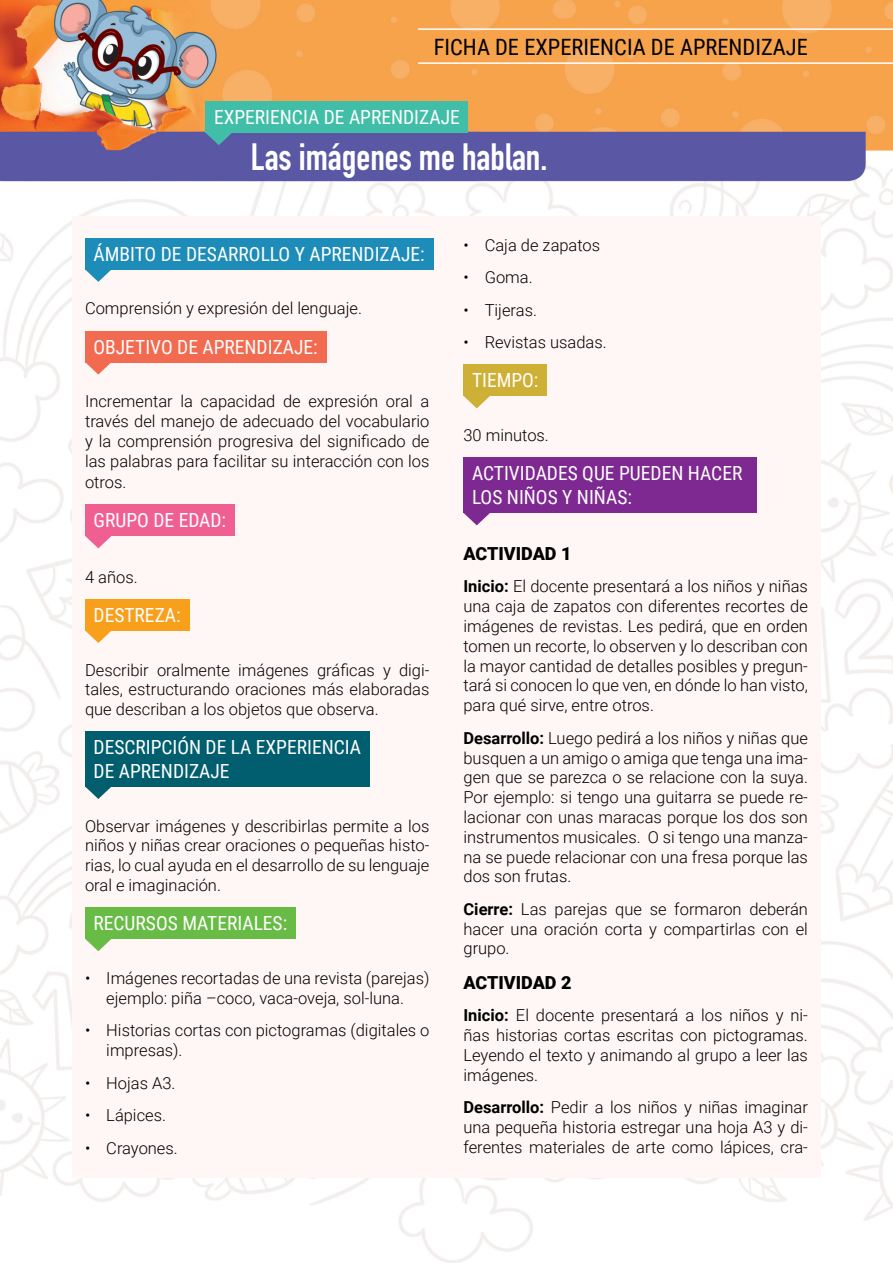
<style>
.page{position:relative;width:893px;height:1263px;background:#fff}
.page>*{position:absolute;margin:0;border:0;box-sizing:border-box;transform-origin:0 0}
.titulo{font:700 37.5px "DIN Condensed";color:#fff}
.t1{font:22.5px "Roboto Condensed";color:#000}
.objetivos{font:19.5px/23.4px "Roboto Condensed";color:#fff}
.texto{font:900 18px "Roboto";color:#000}
.texto-2{font:300 16.5px/19.8px "Roboto";color:#000;text-align:justify}
.s1{font-weight:700}
</style>
<div class="page">
<img style="left:0;top:0;width:893px;height:1263px">
<div style="left:206px;top:101px;width:262px;height:32px;background:#40bea7"></div>
<svg style="left:206px;top:133px;width:26px;height:12px"></svg>
<hr style="left:418px;top:28px;width:475px;height:2px;background:#fff">
<hr style="left:418px;top:62px;width:475px;height:2px;background:#fff">
<div style="left:72px;top:217px;width:749px;height:961px;background:#fff7f6"></div>
<svg style="left:86px;top:270px;width:25px;height:12px"></svg>
<div style="left:85px;top:238px;width:348px;height:32px;background:#1e8cb8"></div>
<svg style="left:85px;top:362px;width:27px;height:13px"></svg>
<div style="left:85px;top:331px;width:242px;height:31px;background:#f26a50"></div>
<div style="left:85px;top:504px;width:150px;height:32px;background:#f05f92"></div>
<svg style="left:85px;top:536px;width:27px;height:12px"></svg>
<div style="left:85px;top:599px;width:104px;height:31px;background:#f89f1c"></div>
<svg style="left:85px;top:630px;width:27px;height:13px"></svg>
<div style="left:85px;top:731px;width:285px;height:55px;background:#015e6f"></div>
<svg style="left:85px;top:786px;width:27px;height:13px"></svg>
<div style="left:85px;top:907px;width:211px;height:32px;background:#68bc45"></div>
<svg style="left:85px;top:939px;width:26px;height:12px"></svg>
<div style="left:463px;top:364px;width:84px;height:32px;background:#cdb035"></div>
<svg style="left:463px;top:396px;width:27px;height:12px"></svg>
<div style="left:463px;top:457px;width:294px;height:56px;background:#7d2991"></div>
<svg style="left:463px;top:513px;width:27px;height:12px"></svg>
<p class="t1" style="left:434px;top:32px;width:376px">FICHA DE EXPERIENCIA DE APRENDIZAJE</p>
<p class="objetivos" style="left:214px;top:105px;width:247px">EXPERIENCIA DE APRENDIZAJE</p>
<p class="titulo" style="left:251px;top:132px;width:298px">Las imágenes me hablan.</p>
<p class="objetivos" style="left:94px;top:242px;width:333px">ÁMBITO DE DESARROLLO Y APRENDIZAJE:</p>
<p class="texto-2" style="left:85px;top:298px;width:278px">Comprensión y expresión del lenguaje.</p>
<p class="objetivos" style="left:94px;top:335px;width:226px">OBJETIVO DE APRENDIZAJE:</p>
<p class="texto-2" style="left:85px;top:391px;width:346px">Incrementar la capacidad de expresión oral a través del manejo de adecuado del vocabulario y la comprensión progresiva del significado de las palabras para facilitar su interacción con los</p>
<p class="texto-2" style="left:85px;top:472px;width:43px">otros.</p>
<p class="objetivos" style="left:94px;top:508px;width:134px">GRUPO DE EDAD:</p>
<p class="texto-2" style="left:85px;top:566px;width:54px">4 años.</p>
<p class="objetivos" style="left:94px;top:602px;width:89px">DESTREZA:</p>
<p class="texto-2" style="left:85px;top:659px;width:346px">Describir oralmente imágenes gráficas y digi&shy;tales, estructurando oraciones más elaboradas que describan a los objetos que observa.</p>
<p class="objetivos" style="left:94px;top:735px;width:269px">DESCRIPCIÓN DE LA EXPERIENCIA<br>DE APRENDIZAJE</p>
<p class="texto-2" style="left:85px;top:815px;width:346px">Observar imágenes y describirlas permite a los niños y niñas crear oraciones o pequeñas histo&shy;rias, lo cual ayuda en el desarrollo de su lenguaje oral e imaginación.</p>
<p class="objetivos" style="left:94px;top:911px;width:195px">RECURSOS MATERIALES:</p>
<p class="texto-2" style="left:85px;top:967px;width:346px;text-align:center">• Imágenes recortadas de una revista (parejas) ejemplo: piña –coco, vaca-oveja, sol-luna.</p>
<p class="texto-2" style="left:106px;top:1020px;width:325px;text-indent:-21px">• Historias cortas con pictogramas (digitales o impresas).</p>
<p class="texto-2" style="left:85px;top:1072px;width:92px">• Hojas A3.</p>
<p class="texto-2" style="left:85px;top:1105px;width:82px">• Lápices.</p>
<p class="texto-2" style="left:85px;top:1137px;width:94px">• Crayones.</p>
<p class="texto-2" style="left:463px;top:234px;width:138px">• Caja de zapatos</p>
<p class="texto-2" style="left:463px;top:267px;width:71px">• Goma.</p>
<p class="texto-2" style="left:463px;top:299px;width:75px">• Tijeras.</p>
<p class="texto-2" style="left:463px;top:332px;width:145px">• Revistas usadas.</p>
<p class="objetivos" style="left:472px;top:368px;width:68px">TIEMPO:</p>
<p class="texto-2" style="left:463px;top:425px;width:87px">30 minutos.</p>
<p class="objetivos" style="left:472px;top:461px;width:272px">ACTIVIDADES QUE PUEDEN HACER<br>LOS NIÑOS Y NIÑAS:</p>
<p class="texto" style="left:463px;top:541px;width:109px">ACTIVIDAD 1</p>
<p class="texto-2" style="left:463px;top:576px;width:346px"><span class="s1">Inicio:</span> El docente presentará a los niños y niñas una caja de zapatos con diferentes recortes de imágenes de revistas. Les pedirá, que en orden tomen un recorte, lo observen y lo describan con la mayor cantidad de detalles posibles y pregun&shy;tará si conocen lo que ven, en dónde lo han visto, para qué sirve, entre otros.</p>
<p class="texto-2" style="left:463px;top:727px;width:346px"><span class="s1">Desarrollo:</span> Luego pedirá a los niños y niñas que busquen a un amigo o amiga que tenga una ima&shy;gen que se parezca o se relacione con la suya.<br>Por ejemplo: si tengo una guitarra se puede re&shy;lacionar con unas maracas porque los dos son instrumentos musicales. O si tengo una manza&shy;na se puede relacionar con una fresa porque las dos son frutas.</p>
<p class="texto-2" style="left:463px;top:898px;width:346px"><span class="s1">Cierre:</span> Las parejas que se formaron deberán hacer una oración corta y compartirlas con el grupo.</p>
<p class="texto" style="left:463px;top:970px;width:109px">ACTIVIDAD 2</p>
<p class="texto-2" style="left:463px;top:1005px;width:346px"><span class="s1">Inicio:</span> El docente presentará a los niños y ni&shy;ñas historias cortas escritas con pictogramas.<br>Leyendo el texto y animando al grupo a leer las imágenes.</p>
<p class="texto-2" style="left:463px;top:1097px;width:346px"><span class="s1">Desarrollo:</span> Pedir a los niños y niñas imaginar una pequeña historia estregar una hoja A3 y di&shy;ferentes materiales de arte como lápices, cra-</p>
</div>
